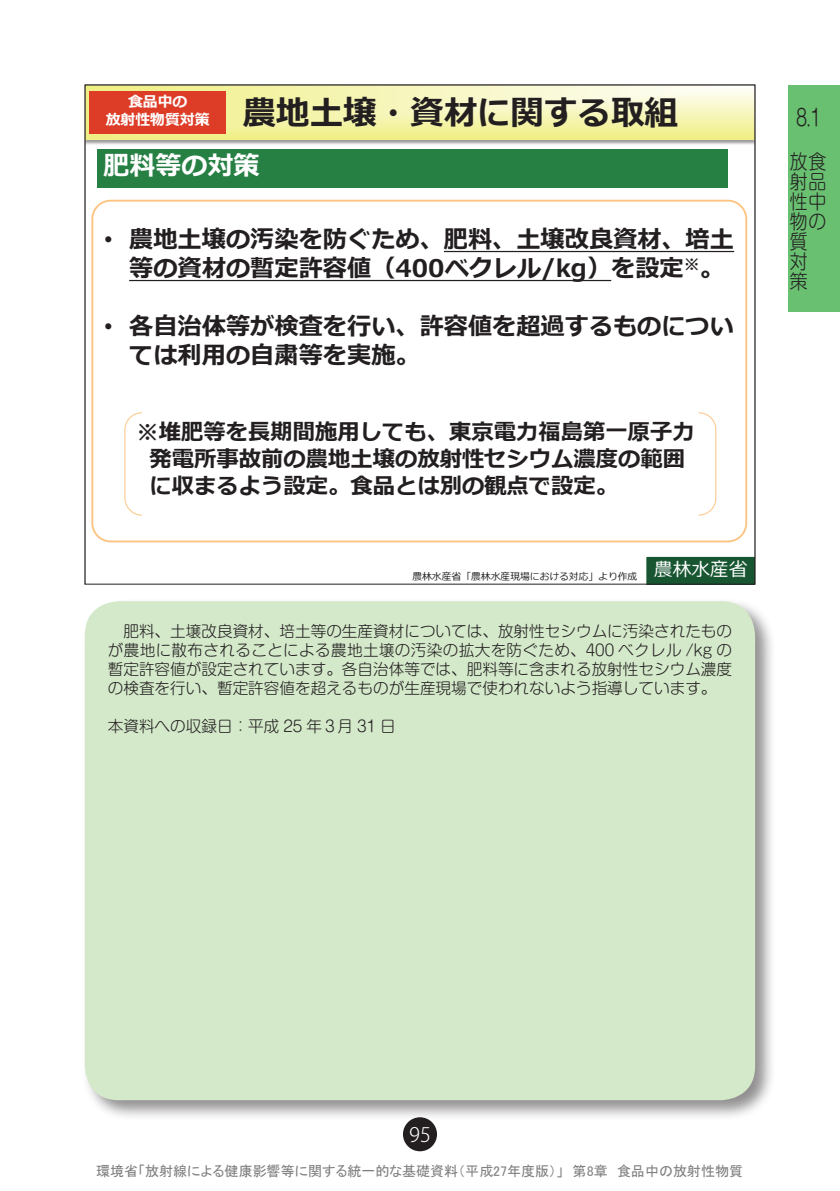
<style>
.page{position:relative;width:840px;height:1191px;background:#fff}
.page>*{position:absolute;margin:0;border:0;box-sizing:border-box;transform-origin:0 0}
.t1{font:700 33.4px "Meiryo";color:#231f20}
.t2{font:700 26px "Meiryo";color:#fff}
.t3{font:700 24.2px/29px "Meiryo";color:#231f20}
.t4{font:300 22.6px "Shin M Go Pro";color:#231f20;scale:.8 1}
.t5{font:700 22.2px/26.8px "Meiryo";color:#231f20}
.t6{font:300 19.8px/19.8px "Shin M Go Pro";color:#231f20;scale:.9 1}
.t7{font:300 19.8px "Koz Go Pro";color:#fff}
.t8{font:18.6px "Meiryo";color:#fff}
.t9{font:300 15.6px/19.2px "Shin M Go Pro";color:#231f20;text-align:justify}
.t10{font:700 14.8px/17.8px "Meiryo";color:#fff;text-align:center}
.t11{font:14px "MS P Gothic";color:#808080}
.t12{font:9.8px "Meiryo";color:#231f20}
.s1{font-family:"Arial";font-weight:400}
</style>
<div class="page">
<div style="left:81px;top:597px;width:694px;height:524px;background:#231f20;opacity:.5"></div>
<div style="left:85px;top:601px;width:669px;height:499px;background:#d4e9ca;border-radius:34px"></div>
<div style="left:403px;top:1117px;width:34px;height:34px;background:#231f20;border-radius:50%"></div>
<div style="left:788px;top:85px;width:51px;height:227px;background:#69c071"></div>
<svg style="left:87px;top:87px;width:665px;height:52px;background:#f5f4b1"></svg>
<div style="left:89px;top:91px;width:137px;height:43px;background:#dd3d27"></div>
<div style="left:646px;top:557px;width:106px;height:25px;background:#185632"></div>
<div style="left:91px;top:200px;width:655px;height:342px;border:2px solid #fdc481;border-radius:18px"></div>
<div style="left:97px;top:149px;width:630px;height:39px;background:#268044"></div>
<svg style="left:443px;top:251px;width:290px;height:1px"></svg>
<svg style="left:129px;top:280px;width:482px;height:1px"></svg>
<svg style="left:124px;top:412px;width:592px;height:104px"></svg>
<p class="t10" style="left:106px;top:94px;width:105px">食品中の<br>放射性物質対策</p>
<h1 class="t1" style="left:242px;top:90px;width:436px">農地土壌・資材に関する取組</h1>
<h2 class="t2" style="left:103px;top:147px;width:157px">肥料等の対策</h2>
<h3 class="t3" style="left:129px;top:226px;width:606px;text-indent:-25px"><span class="s1">•</span> 農地土壌の汚染を防ぐため、肥料、土壌改良資材、培土等の資材の暫定許容値（400ベクレル/kg）を設定<sup>※</sup>。</h3>
<h3 class="t3" style="left:129px;top:313px;width:606px;text-indent:-25px"><span class="s1">•</span> 各自治体等が検査を行い、許容値を超過するものについては利用の自粛等を実施。</h3>
<h3 class="t5" style="left:149px;top:420px;width:546px;text-indent:-13px">※堆肥等を長期間施用しても、東京電力福島第一原子力発電所事故前の農地土壌の放射性セシウム濃度の範囲に収まるよう設定。食品とは別の観点で設定。</h3>
<p class="t12" style="left:412px;top:569px;width:226px">農林水産省「農林水産現場における対応」より作成</p>
<p class="t8" style="left:653px;top:557px;width:95px">農林水産省</p>
<p class="t9" style="left:108px;top:619px;width:625px">　肥料、土壌改良資材、培土等の生産資材については、放射性セシウムに汚染されたものが農地に散布されることによる農地土壌の汚染の拡大を防ぐため、400 ベクレル /kg の暫定許容値が設定されています。各自治体等では、肥料等に含まれる放射性セシウム濃度の検査を行い、暫定許容値を超えるものが生産現場で使われないよう指導しています。</p>
<p class="t9" style="left:108px;top:715px;width:289px">本資料への収録日：平成 25 年３月 31 日</p>
<p class="t4" style="left:795px;top:100px;width:33px">8.1</p>
<p class="t6" style="left:789px;top:150px;width:41px">放食射品性中物の質対策</p>
<p class="t7" style="left:409px;top:1121px;width:23px">95</p>
<p class="t11" style="left:96px;top:1164px;width:648px">環境省「放射線による健康影響等に関する統一的な基礎資料（平成27年度版）」 第8章 食品中の放射性物質</p>
</div>
